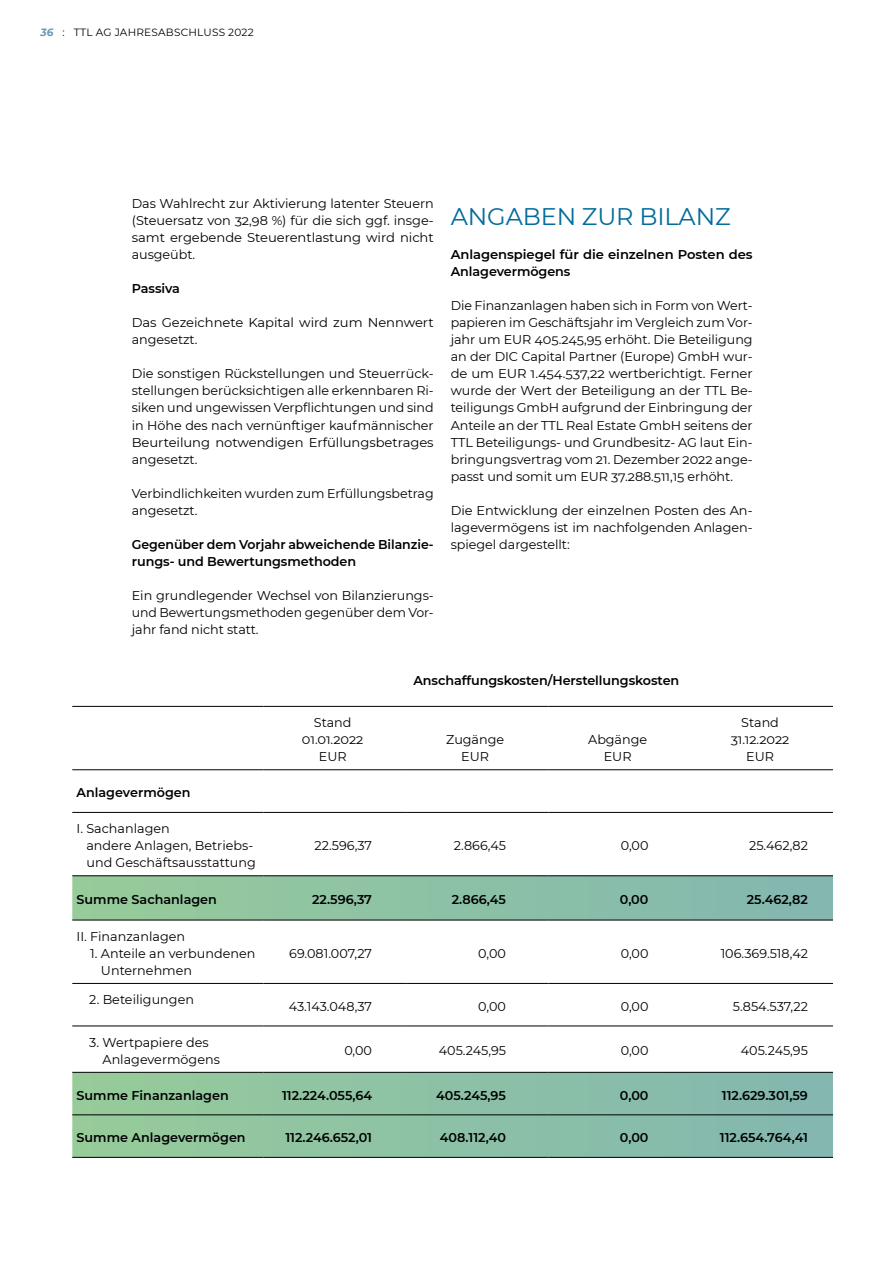
<style>
.page{position:relative;width:893px;height:1263px;background:#fff}
.page>*{position:absolute;margin:0;border:0;box-sizing:border-box;transform-origin:0 0}
.t1{font:24px "Montserrat";letter-spacing:-.005em;color:#006b9c}
.t2{font:12.75px/17px "Montserrat";letter-spacing:-.005em;color:#000;text-align:justify}
.t3{font:600 12.75px/17px "Montserrat";letter-spacing:-.005em;color:#000}
.t4{font:10.5px "Montserrat";letter-spacing:.02em;color:#000}
.s1{font-weight:700;font-style:italic;color:#6a9bb3}
</style>
<div class="page">
<svg style="left:72px;top:876px;width:761px;height:281px"></svg>
<hr style="left:72px;top:706px;width:192px;height:1px;background:#000">
<hr style="left:264px;top:706px;width:142px;height:1px;background:#000">
<hr style="left:406px;top:706px;width:143px;height:1px;background:#000">
<hr style="left:549px;top:706px;width:142px;height:1px;background:#000">
<hr style="left:691px;top:706px;width:142px;height:1px;background:#000">
<hr style="left:72px;top:769px;width:192px;height:1px;background:#000">
<hr style="left:264px;top:769px;width:142px;height:1px;background:#000">
<hr style="left:406px;top:769px;width:143px;height:1px;background:#000">
<hr style="left:549px;top:769px;width:142px;height:1px;background:#000">
<hr style="left:691px;top:769px;width:142px;height:1px;background:#000">
<hr style="left:72px;top:812px;width:192px;height:1px;background:#000">
<hr style="left:264px;top:812px;width:142px;height:1px;background:#000">
<hr style="left:406px;top:812px;width:143px;height:1px;background:#000">
<hr style="left:549px;top:812px;width:142px;height:1px;background:#000">
<hr style="left:691px;top:812px;width:142px;height:1px;background:#000">
<hr style="left:72px;top:875px;width:192px;height:1px;background:#000">
<hr style="left:264px;top:875px;width:142px;height:1px;background:#000">
<hr style="left:406px;top:875px;width:143px;height:1px;background:#000">
<hr style="left:549px;top:875px;width:142px;height:1px;background:#000">
<hr style="left:691px;top:875px;width:142px;height:1px;background:#000">
<hr style="left:72px;top:920px;width:192px;height:1px;background:#000">
<hr style="left:264px;top:920px;width:142px;height:1px;background:#000">
<hr style="left:406px;top:920px;width:143px;height:1px;background:#000">
<hr style="left:549px;top:920px;width:142px;height:1px;background:#000">
<hr style="left:691px;top:920px;width:142px;height:1px;background:#000">
<hr style="left:72px;top:983px;width:192px;height:1px;background:#000">
<hr style="left:264px;top:983px;width:142px;height:1px;background:#000">
<hr style="left:406px;top:983px;width:143px;height:1px;background:#000">
<hr style="left:549px;top:983px;width:142px;height:1px;background:#000">
<hr style="left:691px;top:983px;width:142px;height:1px;background:#000">
<hr style="left:72px;top:1025px;width:192px;height:1px;background:#000">
<hr style="left:264px;top:1025px;width:142px;height:1px;background:#000">
<hr style="left:406px;top:1025px;width:143px;height:1px;background:#000">
<hr style="left:549px;top:1025px;width:142px;height:1px;background:#000">
<hr style="left:691px;top:1025px;width:142px;height:1px;background:#000">
<hr style="left:72px;top:1072px;width:192px;height:1px;background:#000">
<hr style="left:264px;top:1072px;width:142px;height:1px;background:#000">
<hr style="left:406px;top:1072px;width:143px;height:1px;background:#000">
<hr style="left:549px;top:1072px;width:142px;height:1px;background:#000">
<hr style="left:691px;top:1072px;width:142px;height:1px;background:#000">
<hr style="left:72px;top:1114px;width:192px;height:1px;background:#000">
<hr style="left:264px;top:1114px;width:142px;height:1px;background:#000">
<hr style="left:406px;top:1114px;width:143px;height:1px;background:#000">
<hr style="left:549px;top:1114px;width:142px;height:1px;background:#000">
<hr style="left:691px;top:1114px;width:142px;height:1px;background:#000">
<hr style="left:72px;top:1157px;width:192px;height:1px;background:#000">
<hr style="left:264px;top:1157px;width:142px;height:1px;background:#000">
<hr style="left:406px;top:1157px;width:143px;height:1px;background:#000">
<hr style="left:549px;top:1157px;width:142px;height:1px;background:#000">
<hr style="left:691px;top:1157px;width:142px;height:1px;background:#000">
<p class="t4" style="left:40px;top:25px;width:215px"><span class="s1">36</span> : TTL AG JAHRESABSCHLUSS 2022</p>
<p class="t2" style="left:132px;top:195px;width:303px">Das Wahlrecht zur Aktivierung latenter Steuern (Steuersatz von 32,98 %) für die sich ggf. insge&shy;samt ergebende Steuerentlastung wird nicht ausgeübt.</p>
<p class="t3" style="left:132px;top:280px;width:50px">Passiva</p>
<p class="t2" style="left:132px;top:314px;width:303px">Das Gezeichnete Kapital wird zum Nennwert angesetzt.</p>
<p class="t2" style="left:132px;top:365px;width:303px">Die sonstigen Rückstellungen und Steuerrück&shy;stellungen berücksichtigen alle erkennbaren Ri&shy;siken und ungewissen Verpflichtungen und sind in Höhe des nach vernünftiger kaufmännischer Beurteilung notwendigen Erfüllungsbetrages angesetzt.</p>
<p class="t2" style="left:132px;top:484px;width:303px">Verbindlichkeiten wurden zum Erfüllungsbetrag angesetzt.</p>
<p class="t3" style="left:132px;top:535px;width:303px">Gegenüber dem Vorjahr abweichende Bilanzie&shy;rungs- und Bewertungsmethoden</p>
<p class="t2" style="left:132px;top:586px;width:303px">Ein grundlegender Wechsel von Bilanzierungs&shy;und Bewertungsmethoden gegenüber dem Vor&shy;jahr fand nicht statt.</p>
<h1 class="t1" style="left:451px;top:200px;width:281px">ANGABEN ZUR BILANZ</h1>
<p class="t3" style="left:451px;top:246px;width:303px">Anlagenspiegel für die einzelnen Posten des<br>Anlagevermögens</p>
<p class="t2" style="left:451px;top:297px;width:303px">Die Finanzanlagen haben sich in Form von Wert&shy;papieren im Geschäftsjahr im Vergleich zum Vor&shy;jahr um EUR 405.245,95 erhöht. Die Beteiligung an der DIC Capital Partner (Europe) GmbH wur&shy;de um EUR 1.454.537,22 wertberichtigt. Ferner wurde der Wert der Beteiligung an der TTL Be&shy;teiligungs GmbH aufgrund der Einbringung der Anteile an der TTL Real Estate GmbH seitens der TTL Beteiligungs- und Grundbesitz- AG laut Ein&shy;bringungsvertrag vom 21. Dezember 2022 ange&shy;passt und somit um EUR 37.288.511,15 erhöht.</p>
<p class="t2" style="left:451px;top:501px;width:303px">Die Entwicklung der einzelnen Posten des An&shy;lagevermögens ist im nachfolgenden Anlagen&shy;spiegel dargestellt:</p>
<p class="t3" style="left:77px;top:784px;width:116px">Anlagevermögen</p>
<p class="t2" style="left:86px;top:820px;width:171px;text-align:left;text-indent:-10px">I. Sachanlagen<br>andere Anlagen, Betriebs&shy;und Geschäftsausstattung</p>
<p class="t2" style="left:302px;top:714px;width:63px;text-align:center">Stand<br>01.01.2022<br>EUR</p>
<p class="t3" style="left:413px;top:671px;width:267px">Anschaffungskosten/Herstellungskosten</p>
<p class="t2" style="left:446px;top:731px;width:59px;text-align:center">Zugänge<br>EUR</p>
<p class="t2" style="left:588px;top:731px;width:60px;text-align:center">Abgänge<br>EUR</p>
<p class="t2" style="left:731px;top:714px;width:60px;text-align:center">Stand<br>31.12.2022<br>EUR</p>
<p class="t2" style="left:314px;top:837px;width:59px">22.596,37</p>
<p class="t2" style="left:454px;top:837px;width:54px">2.866,45</p>
<p class="t2" style="left:621px;top:837px;width:29px">0,00</p>
<p class="t2" style="left:749px;top:837px;width:60px">25.462,82</p>
<p class="t3" style="left:77px;top:890px;width:142px">Summe Sachanlagen</p>
<p class="t3" style="left:312px;top:890px;width:61px">22.596,37</p>
<p class="t3" style="left:452px;top:890px;width:56px">2.866,45</p>
<p class="t3" style="left:620px;top:890px;width:30px">0,00</p>
<p class="t3" style="left:747px;top:890px;width:63px">25.462,82</p>
<p class="t2" style="left:77px;top:927px;width:110px">II. Finanzanlagen</p>
<p class="t2" style="left:101px;top:944px;width:156px;text-indent:-11px">1. Anteile an verbundenen<br>Unternehmen</p>
<p class="t2" style="left:289px;top:944px;width:84px">69.081.007,27</p>
<p class="t2" style="left:478px;top:944px;width:29px">0,00</p>
<p class="t2" style="left:621px;top:944px;width:29px">0,00</p>
<p class="t2" style="left:721px;top:944px;width:89px">106.369.518,42</p>
<p class="t2" style="left:89px;top:991px;width:106px">2. Beteiligungen</p>
<p class="t2" style="left:289px;top:997px;width:85px">43.143.048,37</p>
<p class="t2" style="left:478px;top:997px;width:29px">0,00</p>
<p class="t2" style="left:621px;top:997px;width:29px">0,00</p>
<p class="t2" style="left:733px;top:997px;width:77px">5.854.537,22</p>
<p class="t2" style="left:103px;top:1033px;width:119px;text-indent:-13px">3. Wertpapiere des<br>Anlagevermögens</p>
<p class="t2" style="left:344px;top:1042px;width:29px">0,00</p>
<p class="t2" style="left:439px;top:1042px;width:69px">405.245,95</p>
<p class="t2" style="left:621px;top:1042px;width:29px">0,00</p>
<p class="t2" style="left:741px;top:1042px;width:69px">405.245,95</p>
<p class="t3" style="left:77px;top:1086px;width:154px">Summe Finanzanlagen</p>
<p class="t3" style="left:282px;top:1086px;width:92px">112.224.055,64</p>
<p class="t3" style="left:436px;top:1086px;width:71px">405.245,95</p>
<p class="t3" style="left:620px;top:1086px;width:30px">0,00</p>
<p class="t3" style="left:722px;top:1086px;width:88px">112.629.301,59</p>
<p class="t3" style="left:77px;top:1129px;width:171px">Summe Anlagevermögen</p>
<p class="t3" style="left:285px;top:1129px;width:88px">112.246.652,01</p>
<p class="t3" style="left:440px;top:1129px;width:68px">408.112,40</p>
<p class="t3" style="left:620px;top:1129px;width:30px">0,00</p>
<p class="t3" style="left:720px;top:1129px;width:90px">112.654.764,41</p>
</div>
